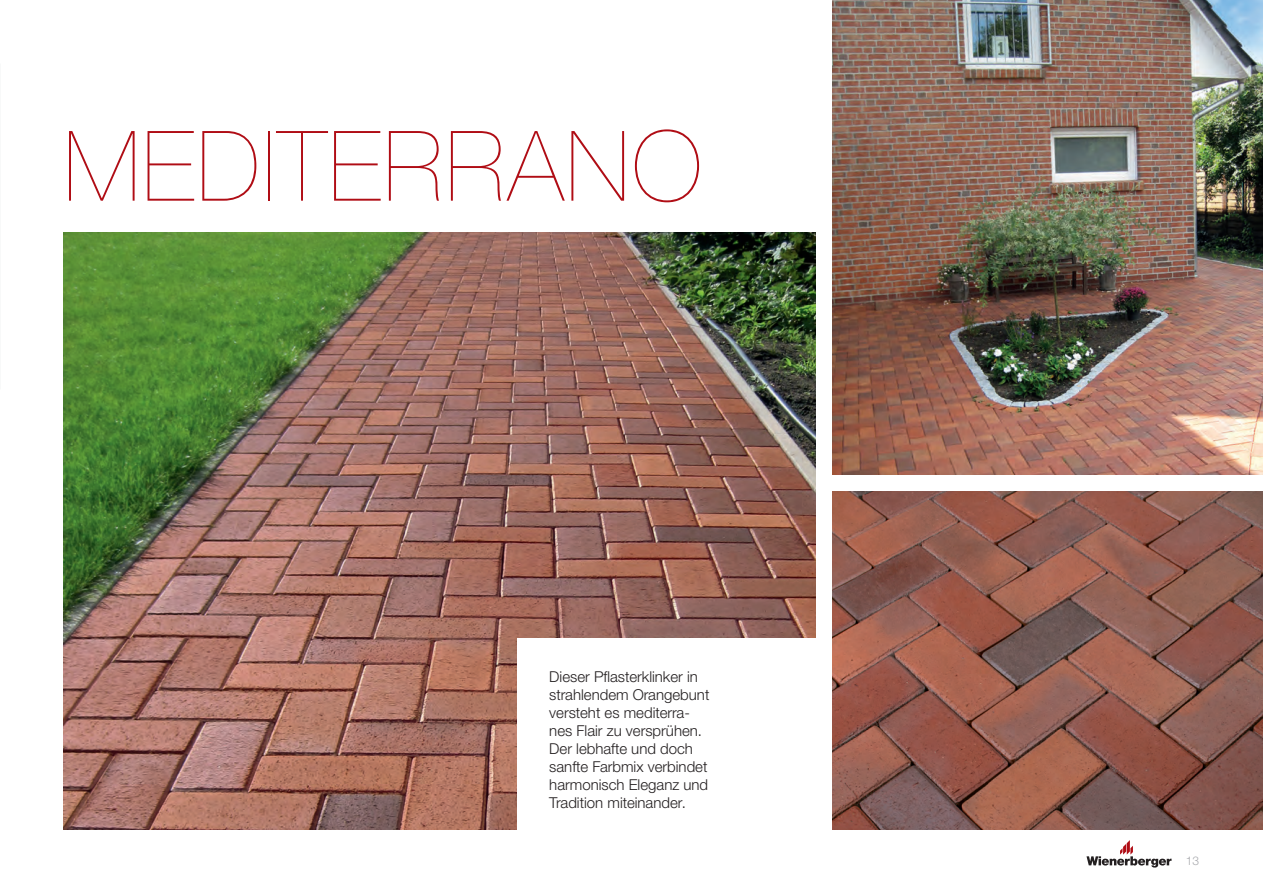
<style>
.page{position:relative;width:1263px;height:893px;background:#fff}
.page>*{position:absolute;margin:0;border:0;box-sizing:border-box;transform-origin:0 0}
.t1{font:200 97.5px "Helvetica Neue LTW1 G";letter-spacing:.025em;color:#b00d15}
.t2{font:300 15px/18px "Helvetica Neue LTW1 G";color:#231f20}
.t3{font:300 12px "Helvetica Neue LTW1 G";color:#a8a9ad}
</style>
<div class="page">
<img style="left:64px;top:233px;width:751px;height:596px">
<div style="left:517px;top:639px;width:315px;height:254px;background:#fff"></div>
<img style="left:832px;top:491px;width:431px;height:338px">
<img style="left:832px;top:0;width:431px;height:474px">
<svg style="left:1086px;top:840px;width:85px;height:27px"></svg>
<h1 class="t1" style="left:64px;top:109px;width:640px">MEDITERRANO</h1>
<p class="t2" style="left:549px;top:667px;width:162px">Dieser Pflasterklinker in strahlendem Orangebunt versteht es mediterra&shy;nes Flair zu versprühen.<br>Der lebhafte und doch sanfte Farbmix verbindet harmonisch Eleganz und<br>Tradition miteinander.</p>
<p class="t3" style="left:1186px;top:854px;width:15px">13</p>
</div>
